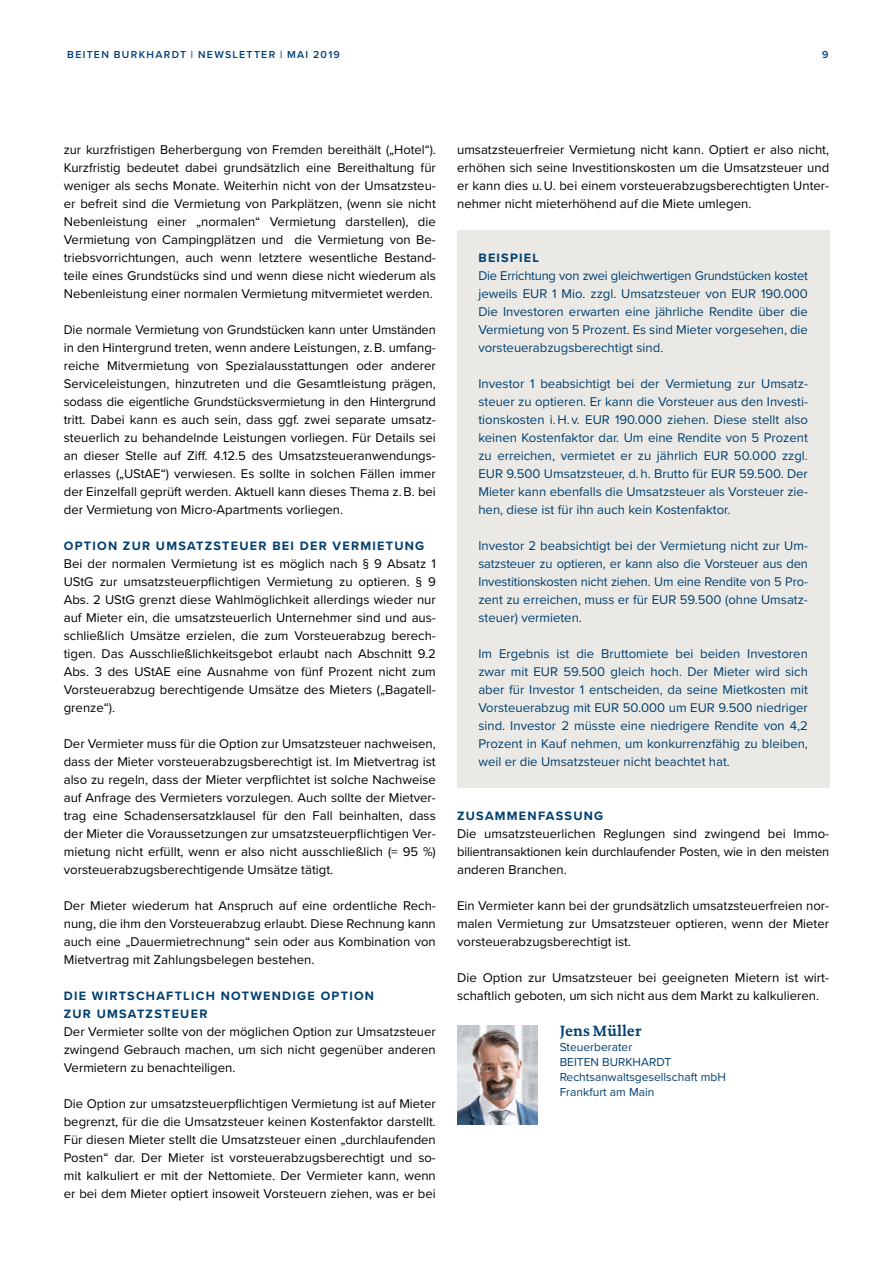
<style>
.page{position:relative;width:893px;height:1263px;background:#fff}
.page>*{position:absolute;margin:0;border:0;box-sizing:border-box;transform-origin:0 0}
.t1{font:700 15px "DTL Documenta TOT";color:#003f6f}
.t2{font:13.2px/18px "Proxima Nova";color:#000;text-align:justify}
.t3{font:13.2px/18px "Proxima Nova";color:#003f6f;text-align:justify}
.t4{font:700 12.6px/18px "Proxima Nova";letter-spacing:.1em;color:#003f6f}
.t5{font:12px/15px "Proxima Nova";color:#003f6f}
.t6{font:600 10.5px "Proxima Nova";letter-spacing:.125em;color:#003e77}
</style>
<div class="page">
<div style="left:457px;top:230px;width:372px;height:557px;background:#eae9e5"></div>
<img style="left:457px;top:1026px;width:81px;height:99px">
<p class="t6" style="left:67px;top:47px;width:274px">BEITEN BURKHARDT | NEWSLETTER | MAI 2019</p>
<p class="t6" style="left:822px;top:47px;width:8px">9</p>
<p class="t2" style="left:64px;top:140px;width:374px">zur kurzfristigen Beherbergung von Fremden bereithält („Hotel“).<br>Kurzfristig bedeutet dabei grundsätzlich eine Bereithaltung für weniger als sechs Monate. Weiterhin nicht von der Umsatzsteu&shy;er befreit sind die Vermietung von Parkplätzen, (wenn sie nicht Nebenleistung einer „normalen“ Vermietung darstellen), die Vermietung von Campingplätzen und die Vermietung von Be&shy;triebsvorrichtungen, auch wenn letztere wesentliche Bestand&shy;teile eines Grundstücks sind und wenn diese nicht wiederum als Nebenleistung einer normalen Vermietung mitvermietet werden.</p>
<p class="t2" style="left:64px;top:320px;width:374px">Die normale Vermietung von Grundstücken kann unter Umständen in den Hintergrund treten, wenn andere Leistungen, z. B. umfang&shy;reiche Mitvermietung von Spezialausstattungen oder anderer Serviceleistungen, hinzutreten und die Gesamtleistung prägen, sodass die eigentliche Grundstücksvermietung in den Hintergrund tritt. Dabei kann es auch sein, dass ggf. zwei separate umsatz&shy;steuerlich zu behandelnde Leistungen vorliegen. Für Details sei an dieser Stelle auf Ziff. 4.12.5 des Umsatzsteueranwendungs&shy;erlasses („UStAE“) verwiesen. Es sollte in solchen Fällen immer der Einzelfall geprüft werden. Aktuell kann dieses Thema z. B. bei der Vermietung von Micro-Apartments vorliegen.</p>
<p class="t4" style="left:64px;top:536px;width:362px">OPTION ZUR UMSATZSTEUER BEI DER VERMIETUNG</p>
<p class="t2" style="left:64px;top:554px;width:374px">Bei der normalen Vermietung ist es möglich nach § 9 Absatz 1<br>UStG zur umsatzsteuerpflichtigen Vermietung zu optieren. § 9<br>Abs. 2 UStG grenzt diese Wahlmöglichkeit allerdings wieder nur auf Mieter ein, die umsatzsteuerlich Unternehmer sind und aus&shy;schließlich Umsätze erzielen, die zum Vorsteuerabzug berech&shy;tigen. Das Ausschließlichkeitsgebot erlaubt nach Abschnitt 9.2<br>Abs. 3 des UStAE eine Ausnahme von fünf Prozent nicht zum Vorsteuerabzug berechtigende Umsätze des Mieters („Bagatell&shy;grenze“).</p>
<p class="t2" style="left:64px;top:734px;width:374px">Der Vermieter muss für die Option zur Umsatzsteuer nachweisen, dass der Mieter vorsteuerabzugsberechtigt ist. Im Mietvertrag ist also zu regeln, dass der Mieter verpflichtet ist solche Nachweise auf Anfrage des Vermieters vorzulegen. Auch sollte der Mietver&shy;trag eine Schadensersatzklausel für den Fall beinhalten, dass der Mieter die Voraussetzungen zur umsatzsteuerpflichtigen Ver&shy;mietung nicht erfüllt, wenn er also nicht ausschließlich (= 95 %) vorsteuerabzugsberechtigende Umsätze tätigt.</p>
<p class="t2" style="left:64px;top:896px;width:374px">Der Mieter wiederum hat Anspruch auf eine ordentliche Rech&shy;nung, die ihm den Vorsteuerabzug erlaubt. Diese Rechnung kann auch eine „Dauermietrechnung“ sein oder aus Kombination von Mietvertrag mit Zahlungsbelegen bestehen.</p>
<p class="t4" style="left:64px;top:986px;width:312px">DIE WIRTSCHAFTLICH NOTWENDIGE OPTION<br>ZUR UMSATZSTEUER</p>
<p class="t2" style="left:64px;top:1022px;width:374px">Der Vermieter sollte von der möglichen Option zur Umsatzsteuer zwingend Gebrauch machen, um sich nicht gegenüber anderen Vermietern zu benachteiligen.</p>
<p class="t2" style="left:64px;top:1094px;width:374px">Die Option zur umsatzsteuerpflichtigen Vermietung ist auf Mieter begrenzt, für die die Umsatzsteuer keinen Kostenfaktor darstellt.<br>Für diesen Mieter stellt die Umsatzsteuer einen „durchlaufenden Posten“ dar. Der Mieter ist vorsteuerabzugsberechtigt und so&shy;mit kalkuliert er mit der Nettomiete. Der Vermieter kann, wenn er bei dem Mieter optiert insoweit Vorsteuern ziehen, was er bei</p>
<p class="t2" style="left:457px;top:140px;width:374px">umsatzsteuerfreier Vermietung nicht kann. Optiert er also nicht, erhöhen sich seine Investitionskosten um die Umsatzsteuer und er kann dies u. U. bei einem vorsteuerabzugsberechtigten Unter&shy;nehmer nicht mieterhöhend auf die Miete umlegen.</p>
<p class="t4" style="left:478px;top:248px;width:62px">BEISPIEL</p>
<p class="t3" style="left:478px;top:266px;width:331px">Die Errichtung von zwei gleichwertigen Grundstücken kostet jeweils EUR 1 Mio. zzgl. Umsatzsteuer von EUR 190.000<br>Die Investoren erwarten eine jährliche Rendite über die Vermietung von 5 Prozent. Es sind Mieter vorgesehen, die vorsteuerabzugsberechtigt sind.</p>
<p class="t3" style="left:478px;top:374px;width:331px">Investor 1 beabsichtigt bei der Vermietung zur Umsatz&shy;steuer zu optieren. Er kann die Vorsteuer aus den Investi&shy;tionskosten i. H. v. EUR 190.000 ziehen. Diese stellt also keinen Kostenfaktor dar. Um eine Rendite von 5 Prozent zu erreichen, vermietet er zu jährlich EUR 50.000 zzgl.<br>EUR 9.500 Umsatzsteuer, d. h. Brutto für EUR 59.500. Der Mieter kann ebenfalls die Umsatzsteuer als Vorsteuer zie&shy;hen, diese ist für ihn auch kein Kostenfaktor.</p>
<p class="t3" style="left:478px;top:536px;width:331px">Investor 2 beabsichtigt bei der Vermietung nicht zur Um&shy;satzsteuer zu optieren, er kann also die Vorsteuer aus den Investitionskosten nicht ziehen. Um eine Rendite von 5 Pro&shy;zent zu erreichen, muss er für EUR 59.500 (ohne Umsatz&shy;steuer) vermieten.</p>
<p class="t3" style="left:478px;top:644px;width:331px">Im Ergebnis ist die Bruttomiete bei beiden Investoren zwar mit EUR 59.500 gleich hoch. Der Mieter wird sich aber für Investor 1 entscheiden, da seine Mietkosten mit Vorsteuerabzug mit EUR 50.000 um EUR 9.500 niedriger sind. Investor 2 müsste eine niedrigere Rendite von 4,2<br>Prozent in Kauf nehmen, um konkurrenzfähig zu bleiben, weil er die Umsatzsteuer nicht beachtet hat.</p>
<p class="t4" style="left:457px;top:806px;width:148px">ZUSAMMENFASSUNG</p>
<p class="t2" style="left:457px;top:824px;width:374px">Die umsatzsteuerlichen Reglungen sind zwingend bei Immo&shy;bilientransaktionen kein durchlaufender Posten, wie in den meisten anderen Branchen.</p>
<p class="t2" style="left:457px;top:896px;width:374px">Ein Vermieter kann bei der grundsätzlich umsatzsteuerfreien nor&shy;malen Vermietung zur Umsatzsteuer optieren, wenn der Mieter vorsteuerabzugsberechtigt ist.</p>
<p class="t2" style="left:457px;top:968px;width:374px">Die Option zur Umsatzsteuer bei geeigneten Mietern ist wirt&shy;schaftlich geboten, um sich nicht aus dem Markt zu kalkulieren.</p>
<p class="t1" style="left:560px;top:1021px;width:83px">Jens Müller</p>
<p class="t5" style="left:560px;top:1039px;width:168px">Steuerberater<br>BEITEN BURKHARDT<br>Rechtsanwaltsgesellschaft mbH<br>Frankfurt am Main</p>
</div>
